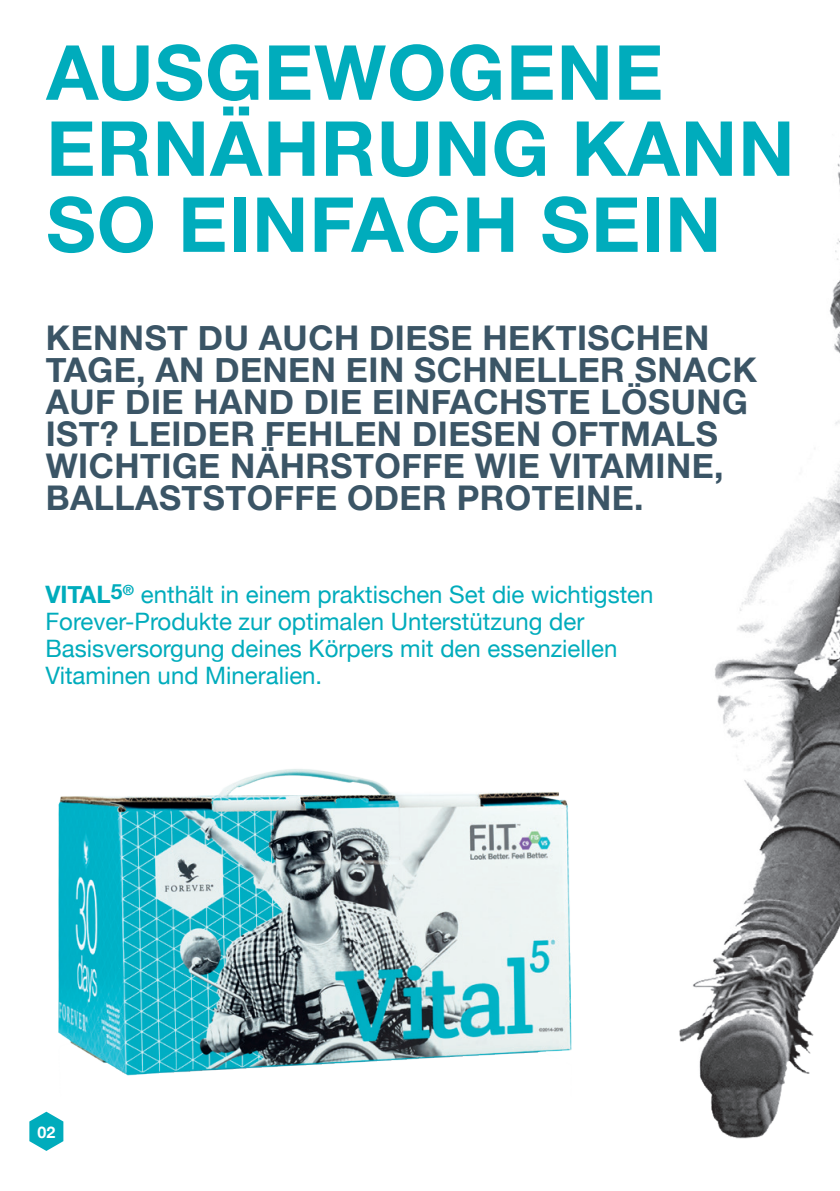
<style>
.page{position:relative;width:840px;height:1191px;background:#fff}
.page>*{position:absolute;margin:0;border:0;box-sizing:border-box;transform-origin:0 0}
.t1{font:700 76px/76px "Helvetica Neue";letter-spacing:.015em;color:#00acbc}
.t2{font:700 34px/32px "Helvetica Neue";letter-spacing:.015em;color:#3b5566}
.t3{font:24px/27px "Helvetica Neue";color:#00acbc}
.t4{font:700 16px "Helvetica Neue";color:#fff}
.s1{font-weight:700}
</style>
<div class="page">
<img style="left:679px;top:163px;width:160px;height:976px">
<img style="left:58px;top:769px;width:514px;height:307px">
<svg style="left:29px;top:1111px;width:34px;height:40px"></svg>
<h1 class="t1" style="left:46px;top:33px;width:749px">AUSGEWOGENE<br>ERNÄHRUNG KANN<br>SO EINFACH SEIN</h1>
<p class="t2" style="left:46px;top:321px;width:712px">KENNST DU AUCH DIESE HEKTISCHEN TAGE, AN DENEN EIN SCHNELLER SNACK AUF DIE HAND DIE EINFACHSTE LÖSUNG IST? LEIDER FEHLEN DIESEN OFTMALS WICHTIGE NÄHRSTOFFE WIE VITAMINE, BALLASTSTOFFE ODER PROTEINE.</p>
<p class="t3" style="left:45px;top:582px;width:609px"><span class="s1">VITAL</span><sup>5</sup><sup>®</sup> enthält in einem praktischen Set die wichtigsten Forever-Produkte zur optimalen Unterstützung der Basisversorgung deines Körpers mit den essenziellen Vitaminen und Mineralien.</p>
<p class="t4" style="left:37px;top:1122px;width:19px">02</p>
</div>
